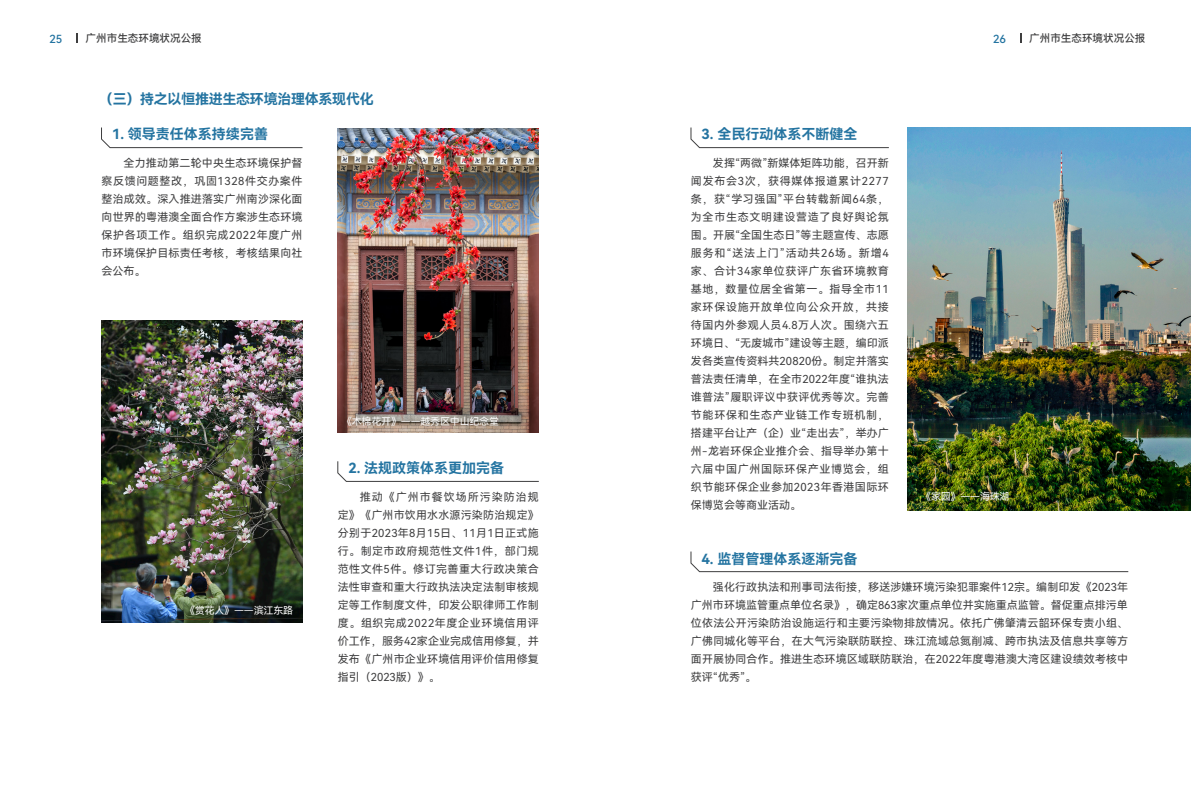
<style>
.page{position:relative;width:1191px;height:808px;background:#fff}
.page>*{position:absolute;margin:0;border:0;box-sizing:border-box;transform-origin:0 0}
.t1{font:14px "Harmony OS Sans SC Bold";color:#2474a1}
.t2{font:14px "Harmony OS Sans SC Bold";letter-spacing:-.02em;color:#2474a1}
.t3{font:11.2px "Harmony OS Sans SC Medium";color:#2474a1}
.t4{font:11px/18px "Harmony OS Sans SC";letter-spacing:.015em;color:#3e3e3f;text-align:justify}
.t5{font:10.6px "Harmony OS Sans SC Medium";color:#3e3e3f}
.t6{font:10px "Harmony OS Sans SC";letter-spacing:-.02em;color:#fff}
</style>
<div class="page">
<svg style="left:690px;top:127px;width:199px;height:21px"></svg>
<svg style="left:690px;top:551px;width:438px;height:21px"></svg>
<svg style="left:101px;top:127px;width:202px;height:21px"></svg>
<svg style="left:337px;top:461px;width:202px;height:21px"></svg>
<img style="left:907px;top:127px;width:284px;height:384px">
<img style="left:338px;top:129px;width:201px;height:303px">
<img style="left:101px;top:321px;width:201px;height:301px">
<p class="t3" style="left:49px;top:31px;width:14px">25</p>
<p class="t5" style="left:86px;top:31px;width:118px">广州市生态环境状况公报</p>
<p class="t3" style="left:993px;top:31px;width:14px">26</p>
<p class="t5" style="left:1029px;top:31px;width:118px">广州市生态环境状况公报</p>
<p class="t2" style="left:99px;top:89px;width:276px">（三）持之以恒推进生态环境治理体系现代化</p>
<p class="t1" style="left:112px;top:125px;width:157px">1. 领导责任体系持续完善</p>
<p class="t4" style="left:101px;top:154px;width:202px;text-indent:22px">全力推动第二轮中央生态环境保护督察反馈问题整改，巩固1328件交办案件整治成效。深入推进落实广州南沙深化面向世界的粤港澳全面合作方案涉生态环境保护各项工作。组织完成2022年度广州市环境保护目标责任考核，考核结果向社会公布。</p>
<p class="t6" style="left:185px;top:603px;width:109px">《赏花人》——滨江东路</p>
<p class="t6" style="left:342px;top:414px;width:158px">《木棉花开》——越秀区中山纪念堂</p>
<p class="t1" style="left:348px;top:458px;width:157px">2. 法规政策体系更加完备</p>
<p class="t4" style="left:338px;top:487px;width:202px;text-indent:22px">推动《广州市餐饮场所污染防治规定》《广州市饮用水水源污染防治规定》分别于2023年8月15日、11月1日正式施行。制定市政府规范性文件1件，部门规范性文件5件。修订完善重大行政决策合法性审查和重大行政执法决定法制审核规定等工作制度文件，印发公职律师工作制度。组织完成2022年度企业环境信用评价工作，服务42家企业完成信用修复，并发布《广州市企业环境信用评价信用修复指引（2023版）》。</p>
<p class="t1" style="left:701px;top:125px;width:157px">3. 全民行动体系不断健全</p>
<p class="t4" style="left:691px;top:154px;width:199px;text-indent:22px">发挥“两微”新媒体矩阵功能，召开新闻发布会3次，获得媒体报道累计2277条，获“学习强国”平台转载新闻64条，为全市生态文明建设营造了良好舆论氛围。开展“全国生态日”等主题宣传、志愿服务和“送法上门”活动共26场。新增4家、合计34家单位获评广东省环境教育基地，数量位居全省第一。指导全市11家环保设施开放单位向公众开放，共接待国内外参观人员4.8万人次。围绕六五环境日、“无废城市”建设等主题，编印派发各类宣传资料共20820份。制定并落实普法责任清单，在全市2022年度“谁执法谁普法”履职评议中获评优秀等次。完善节能环保和生态产业链工作专班机制，搭建平台让产（企）业“走出去”，举办广州-龙岩环保企业推介会、指导举办第十六届中国广州国际环保产业博览会，组织节能环保企业参加2023年香港国际环保博览会等商业活动。</p>
<p class="t1" style="left:701px;top:549px;width:157px">4. 监督管理体系逐渐完备</p>
<p class="t6" style="left:921px;top:489px;width:90px">《家园》——海珠湖</p>
<p class="t4" style="left:691px;top:578px;width:439px;text-indent:22px">强化行政执法和刑事司法衔接，移送涉嫌环境污染犯罪案件12宗。编制印发《2023年广州市环境监管重点单位名录》，确定863家次重点单位并实施重点监管。督促重点排污单位依法公开污染防治设施运行和主要污染物排放情况。依托广佛肇清云韶环保专责小组、广佛同城化等平台，在大气污染联防联控、珠江流域总氮削减、跨市执法及信息共享等方面开展协同合作。推进生态环境区域联防联治，在2022年度粤港澳大湾区建设绩效考核中获评“优秀”。</p>
</div>
